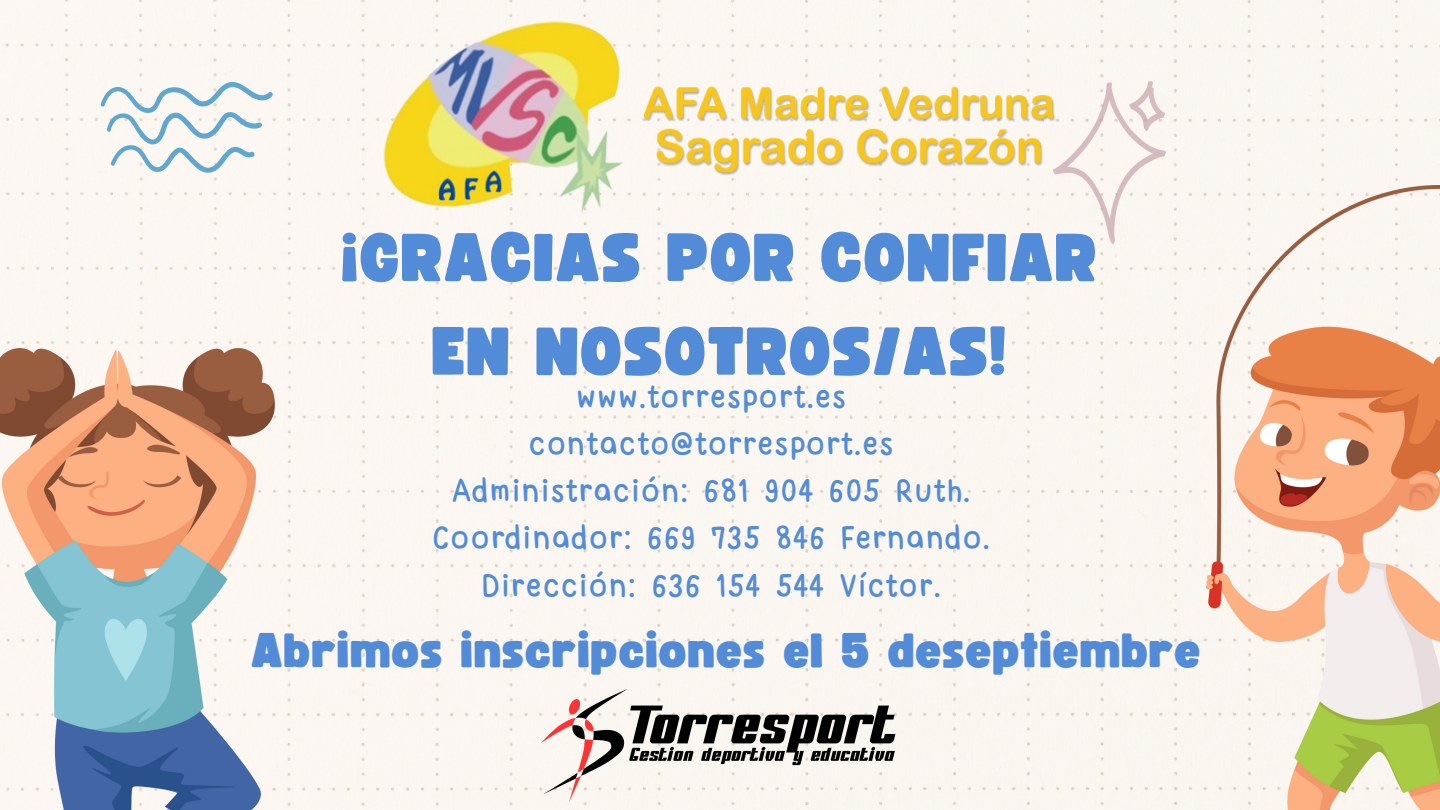
<style>
.page{position:relative;width:1440px;height:810px;background:#fbf6f1}
.page>*{position:absolute;margin:0;border:0;box-sizing:border-box;transform-origin:0 0}
.t1{font:67.2px/93.8px "Funtastic";letter-spacing:.02em;color:#528bd8;text-align:center}
.t2{font:47.8px "Funtastic";letter-spacing:.02em;color:#528bd8}
.t3{font:34.2px "Yvesyvesdrawing";letter-spacing:.02em;color:#528bd8}
</style>
<div class="page">
<img style="left:1206px;top:186px;width:234px;height:624px">
<img style="left:0;top:348px;width:274px;height:462px">
<svg style="left:100px;top:81px;width:174px;height:93px"></svg>
<img style="left:1053px;top:81px;width:113px;height:162px">
<img style="left:542px;top:690px;width:357px;height:112px">
<img style="left:346px;top:14px;width:754px;height:203px">
<p class="t1" style="left:342px;top:214px;width:757px">¡GRACIAS POR CONFIAR<br>EN NOSOTROS/AS!</p>
<p class="t3" style="left:576px;top:382px;width:272px">www.torresport.es</p>
<p class="t3" style="left:529px;top:429px;width:367px">contacto@torresport.es</p>
<p class="t3" style="left:452px;top:476px;width:520px">Administración: 681 904 605 Ruth.</p>
<p class="t3" style="left:432px;top:524px;width:560px">Coordinador: 669 735 846 Fernando.</p>
<p class="t3" style="left:481px;top:571px;width:461px">Dirección: 636 154 544 Víctor.</p>
<p class="t2" style="left:252px;top:629px;width:951px">Abrimos inscripciones el 5 deseptiembre</p>
</div>
